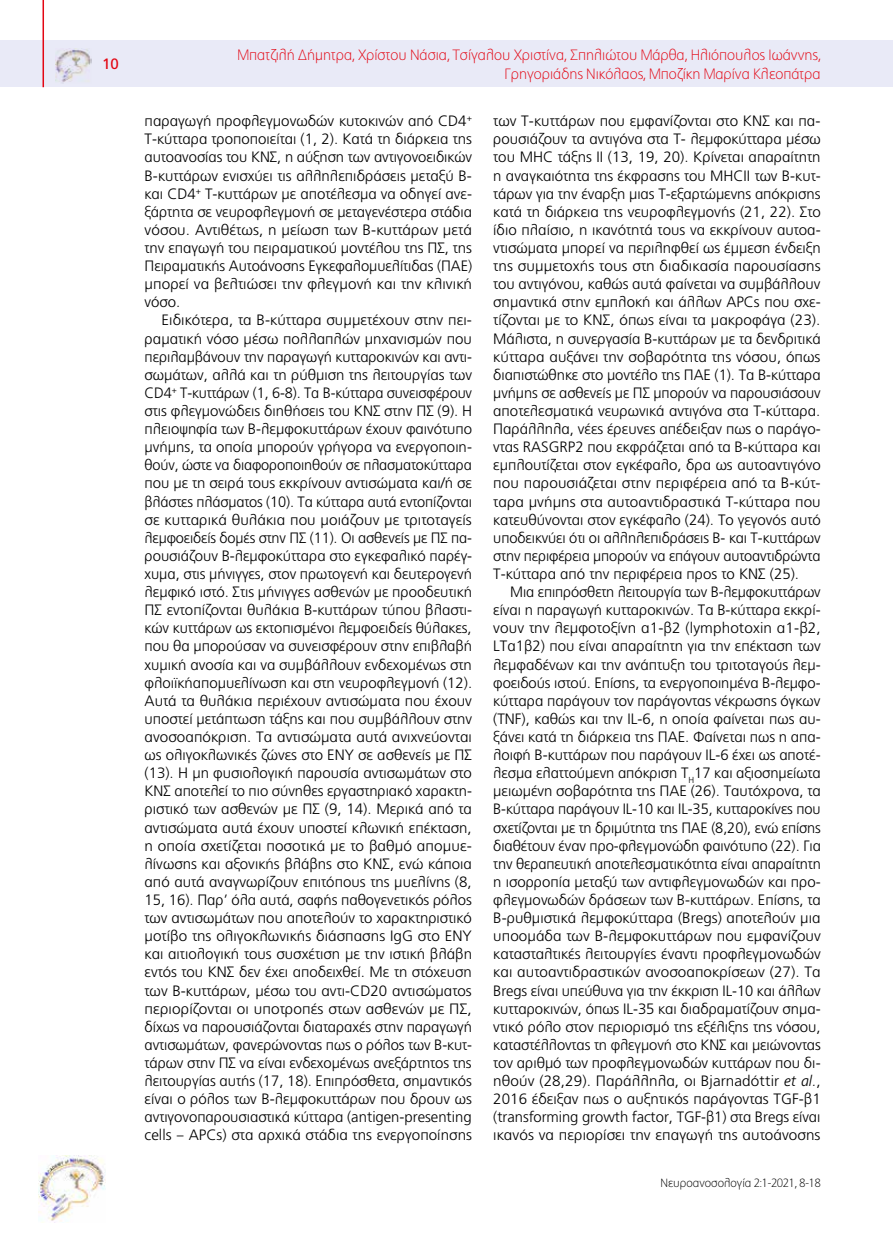
<style>
.page{position:relative;width:893px;height:1234px;background:#fff}
.page>*{position:absolute;margin:0;border:0;box-sizing:border-box;transform-origin:0 0}
.t1{font:300 15px/18.1px "PF Catalog";letter-spacing:.005em;color:#000;text-align:justify}
.t2{font:100 15px/18px "PF Catalog";color:#e30613;text-align:right}
.t3{font:15px "PF Catalog";color:#e30613}
.t4{font:100 12px "PF Catalog";color:#000}
.s1{font-style:italic}
</style>
<div class="page">
<div style="left:0;top:40px;width:893px;height:47px;background:#e9eaf7"></div>
<img style="left:55px;top:48px;width:36px;height:35px">
<hr style="left:43px;top:0;width:1px;height:87px;background:#e30613">
<img style="left:38px;top:1155px;width:67px;height:66px">
<p class="t3" style="left:102px;top:56px;width:18px">10</p>
<p class="t2" style="left:238px;top:47px;width:585px">Μπατζιλή Δήμητρα, Xρίστου Νάσια, Τσίγαλου Χριστίνα, Σπηλιώτου Μάρθα, Ηλιόπουλος Ιωάννης,<br>Γρηγοριάδης Νικόλαος, Μποζίκη Μαρίνα Κλεοπάτρα</p>
<p class="t1" style="left:145px;top:112px;width:329px">παραγωγή προφλεγμονωδών κυτοκινών από CD4<sup>+ </sup>Τ-κύτταρα τροποποιείται (1, 2). Κατά τη διάρκεια της αυτοανοσίας του ΚΝΣ, η αύξηση των αντιγονοειδικών Β-κυττάρων ενισχύει τις αλληλεπιδράσεις μεταξύ Β&shy;και CD4<sup>+</sup> Τ-κυττάρων με αποτέλεσμα να οδηγεί ανε&shy;ξάρτητα σε νευροφλεγμονή σε μεταγενέστερα στάδια νόσου. Αντιθέτως, η μείωση των Β-κυττάρων μετά την επαγωγή του πειραματικού μοντέλου της ΠΣ, της Πειραματικής Αυτοάνοσης Εγκεφαλομυελίτιδας (ΠΑΕ) μπορεί να βελτιώσει την φλεγμονή και την κλινική νόσο.</p>
<p class="t1" style="left:145px;top:311px;width:329px;text-indent:17px">Ειδικότερα, τα Β-κύτταρα συμμετέχουν στην πει&shy;ραματική νόσο μέσω πολλαπλών μηχανισμών που περιλαμβάνουν την παραγωγή κυτταροκινών και αντι&shy;σωμάτων, αλλά και τη ρύθμιση της λειτουργίας των CD4<sup>+</sup> Τ-κυττάρων (1, 6-8). Tα Β-κύτταρα συνεισφέρουν στις φλεγμονώδεις διηθήσεις του ΚΝΣ στην ΠΣ (9). Η πλειοψηφία των Β-λεμφοκυττάρων έχουν φαινότυπο μνήμης, τα οποία μπορούν γρήγορα να ενεργοποιη&shy;θούν, ώστε να διαφοροποιηθούν σε πλασματοκύτταρα που με τη σειρά τους εκκρίνουν αντισώματα και/ή σε βλάστες πλάσματος (10). Τα κύτταρα αυτά εντοπίζονται σε κυτταρικά θυλάκια που μοιάζουν με τριτοταγείς λεμφοειδείς δομές στην ΠΣ (11). Οι ασθενείς με ΠΣ πα&shy;ρουσιάζουν Β-λεμφοκύτταρα στο εγκεφαλικό παρέγ&shy;χυμα, στις μήνιγγες, στον πρωτογενή και δευτερογενή λεμφικό ιστό. Στις μήνιγγες ασθενών με προοδευτική ΠΣ εντοπίζονται θυλάκια Β-κυττάρων τύπου βλαστι&shy;κών κυττάρων ως εκτοπισμένοι λεμφοειδείς θύλακες, που θα μπορούσαν να συνεισφέρουν στην επιβλαβή χυμική ανοσία και να συμβάλλουν ενδεχομένως στη φλοιϊκήαπομυελίνωση και στη νευροφλεγμονή (12).<br>Αυτά τα θυλάκια περιέχουν αντισώματα που έχουν υποστεί μετάπτωση τάξης και που συμβάλλουν στην ανοσοαπόκριση. Τα αντισώματα αυτά ανιχνεύονται ως ολιγοκλωνικές ζώνες στο ΕΝΥ σε ασθενείς με ΠΣ (13). Η μη φυσιολογική παρουσία αντισωμάτων στο ΚΝΣ αποτελεί το πιο σύνηθες εργαστηριακό χαρακτη&shy;ριστικό των ασθενών με ΠΣ (9, 14). Μερικά από τα αντισώματα αυτά έχουν υποστεί κλωνική επέκταση, η οποία σχετίζεται ποσοτικά με το βαθμό απομυε&shy;λίνωσης και αξονικής βλάβης στο ΚΝΣ, ενώ κάποια από αυτά αναγνωρίζουν επιτόπους της μυελίνης (8, 15, 16). Παρ’ όλα αυτά, σαφής παθογενετικός ρόλος των αντισωμάτων που αποτελούν το χαρακτηριστικό μοτίβο της ολιγοκλωνικής διάσπασης IgG στο ΕΝΥ και αιτιολογική τους συσχέτιση με την ιστική βλάβη εντός του ΚΝΣ δεν έχει αποδειχθεί. Με τη στόχευση των Β-κυττάρων, μέσω του αντι-CD20 αντισώματος περιορίζονται οι υποτροπές στων ασθενών με ΠΣ, δίχως να παρουσιάζονται διαταραχές στην παραγωγή αντισωμάτων, φανερώνοντας πως ο ρόλος των Β-κυτ&shy;τάρων στην ΠΣ να είναι ενδεχομένως ανεξάρτητος της λειτουργίας αυτής (17, 18). Επιπρόσθετα, σημαντικός είναι ο ρόλος των Β-λεμφοκυττάρων που δρουν ως αντιγονοπαρουσιαστικά κύτταρα (antigen-presenting cells – APCs) στα αρχικά στάδια της ενεργοποίησης</p>
<p class="t1" style="left:493px;top:112px;width:329px">των Τ-κυττάρων που εμφανίζονται στο ΚΝΣ και πα&shy;ρουσιάζουν τα αντιγόνα στα Τ- λεμφοκύτταρα μέσω του MHC τάξης II (13, 19, 20). Κρίνεται απαραίτητη η αναγκαιότητα της έκφρασης του MHCII των Β-κυτ&shy;τάρων για την έναρξη μιας Τ-εξαρτώμενης απόκρισης κατά τη διάρκεια της νευροφλεγμονής (21, 22). Στο ίδιο πλαίσιο, η ικανότητά τους να εκκρίνουν αυτοα&shy;ντισώματα μπορεί να περιληφθεί ως έμμεση ένδειξη της συμμετοχής τους στη διαδικασία παρουσίασης του αντιγόνου, καθώς αυτά φαίνεται να συμβάλλουν σημαντικά στην εμπλοκή και άλλων APCs που σχε&shy;τίζονται με το ΚΝΣ, όπως είναι τα μακροφάγα (23).<br>Μάλιστα, η συνεργασία Β-κυττάρων με τα δενδριτικά κύτταρα αυξάνει την σοβαρότητα της νόσου, όπως διαπιστώθηκε στο μοντέλο της ΠΑΕ (1). Τα Β-κύτταρα μνήμης σε ασθενείς με ΠΣ μπορούν να παρουσιάσουν αποτελεσματικά νευρωνικά αντιγόνα στα Τ-κύτταρα.<br>Παράλληλα, νέες έρευνες απέδειξαν πως ο παράγο&shy;ντας RASGRP2 που εκφράζεται από τα Β-κύτταρα και εμπλουτίζεται στον εγκέφαλο, δρα ως αυτοαντιγόνο που παρουσιάζεται στην περιφέρεια από τα Β-κύτ&shy;ταρα μνήμης στα αυτοαντιδραστικά Τ-κύτταρα που κατευθύνονται στον εγκέφαλο (24). Το γεγονός αυτό υποδεικνύει ότι οι αλληλεπιδράσεις Β- και Τ-κυττάρων στην περιφέρεια μπορούν να επάγουν αυτοαντιδρώντα Τ-κύτταρα από την περιφέρεια προς το ΚΝΣ (25).</p>
<p class="t1" style="left:493px;top:583px;width:329px;text-indent:17px">Μια επιπρόσθετη λειτουργία των Β-λεμφοκυττάρων είναι η παραγωγή κυτταροκινών. Τα Β-κύτταρα εκκρί&shy;νουν την λεμφοτοξίνη α1-β2 (lymphotoxin α1-β2, LTα1β2) που είναι απαραίτητη για την επέκταση των λεμφαδένων και την ανάπτυξη του τριτοταγούς λεμ&shy;φοειδούς ιστού. Επίσης, τα ενεργοποιημένα Β-λεμφο&shy;κύτταρα παράγουν τον παράγοντας νέκρωσης όγκων (TNF), καθώς και την IL-6, η οποία φαίνεται πως αυ&shy;ξάνει κατά τη διάρκεια της ΠΑΕ. Φαίνεται πως η απα&shy;λοιφή Β-κυττάρων που παράγουν IL-6 έχει ως αποτέ&shy;λεσμα ελαττούμενη απόκριση T<sub>Η</sub>17 και αξιοσημείωτα μειωμένη σοβαρότητα της ΠΑΕ (26). Ταυτόχρονα, τα Β-κύτταρα παράγουν IL-10 και IL-35, κυτταροκίνες που σχετίζονται με τη δριμύτητα της ΠΑΕ (8,20), ενώ επίσης διαθέτουν έναν προ-φλεγμονώδη φαινότυπο (22). Για την θεραπευτική αποτελεσματικότητα είναι απαραίτητη η ισορροπία μεταξύ των αντιφλεγμονωδών και προ&shy;φλεγμονωδών δράσεων των Β-κυττάρων. Επίσης, τα Β-ρυθμιστικά λεμφοκύτταρα (Bregs) αποτελούν μια υποομάδα των Β-λεμφοκυττάρων που εμφανίζουν κατασταλτικές λειτουργίες έναντι προφλεγμονωδών και αυτοαντιδραστικών ανοσοαποκρίσεων (27). Τα Bregs είναι υπεύθυνα για την έκκριση IL-10 και άλλων κυτταροκινών, όπως IL-35 και διαδραματίζουν σημα&shy;ντικό ρόλο στον περιορισμό της εξέλιξης της νόσου, καταστέλλοντας τη φλεγμονή στο ΚΝΣ και μειώνοντας τον αριθμό των προφλεγμονωδών κυττάρων που δι&shy;ηθούν (28,29). Παράλληλα, οι Bjarnadόttir <span class="s1">et al.</span>, 2016 έδειξαν πως ο αυξητικός παράγοντας TGF-β1 (transforming growth factor, TGF-β1) στα Βregs είναι ικανός να περιορίσει την επαγωγή της αυτοάνοσης</p>
<p class="t4" style="left:660px;top:1175px;width:162px">Νευροανοσολογία 2:1-2021, 8-18</p>
</div>
